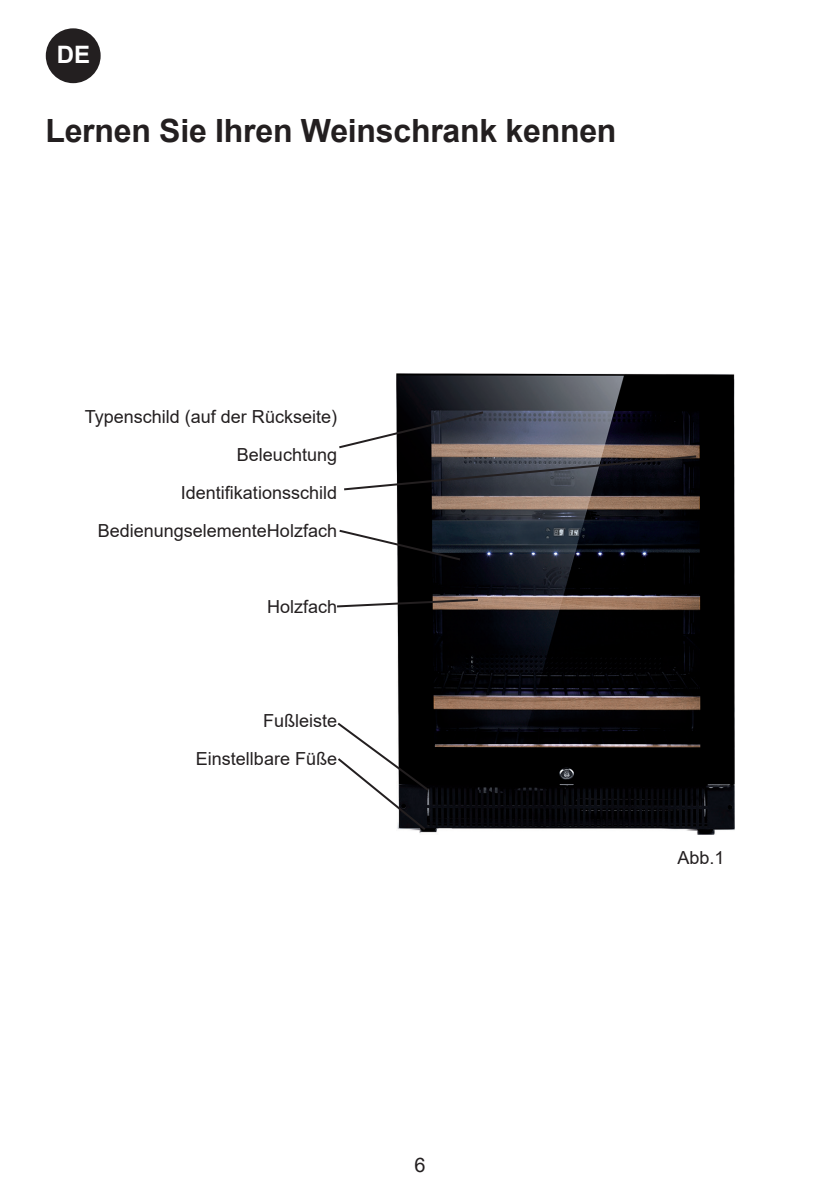
<style>
.page{position:relative;width:840px;height:1191px;background:#fff}
.page>*{position:absolute;margin:0;border:0;box-sizing:border-box;transform-origin:0 0}
.Over_DE{font:700 32px "Arial";letter-spacing:-.01em;color:#231f20}
.t1{font:700 24px "Arial";color:#fff}
.t2{font:20px "Arial";color:#231f20}
.t3{font:18px "Arial";color:#231f20}
</style>
<div class="page">
<div style="left:46px;top:28px;width:55px;height:55px;background:#231f20;border-radius:50%"></div>
<img style="left:396px;top:374px;width:337px;height:460px">
<svg style="left:339px;top:410px;width:359px;height:81px;background:#59585d"></svg>
<svg style="left:339px;top:528px;width:123px;height:34px"></svg>
<svg style="left:337px;top:598px;width:142px;height:10px"></svg>
<svg style="left:337px;top:720px;width:93px;height:112px"></svg>
<h2 class="t1" style="left:57px;top:38px;width:35px">DE</h2>
<p class="Over_DE" style="left:45px;top:109px;width:572px">Lernen Sie Ihren Weinschrank kennen</p>
<p class="t3" style="left:85px;top:404px;width:254px">Typenschild (auf der Rückseite)</p>
<p class="t3" style="left:237px;top:442px;width:102px">Beleuchtung</p>
<p class="t3" style="left:181px;top:480px;width:158px">Identifikationsschild</p>
<p class="t3" style="left:98px;top:518px;width:241px">BedienungselementeHolzfach</p>
<p class="t3" style="left:267px;top:594px;width:72px">Holzfach</p>
<p class="t3" style="left:263px;top:708px;width:76px">Fußleiste</p>
<p class="t3" style="left:196px;top:746px;width:143px">Einstellbare Füße</p>
<p class="t3" style="left:677px;top:845px;width:49px">Abb.1</p>
<p class="t2" style="left:414px;top:1150px;width:13px">6</p>
</div>
